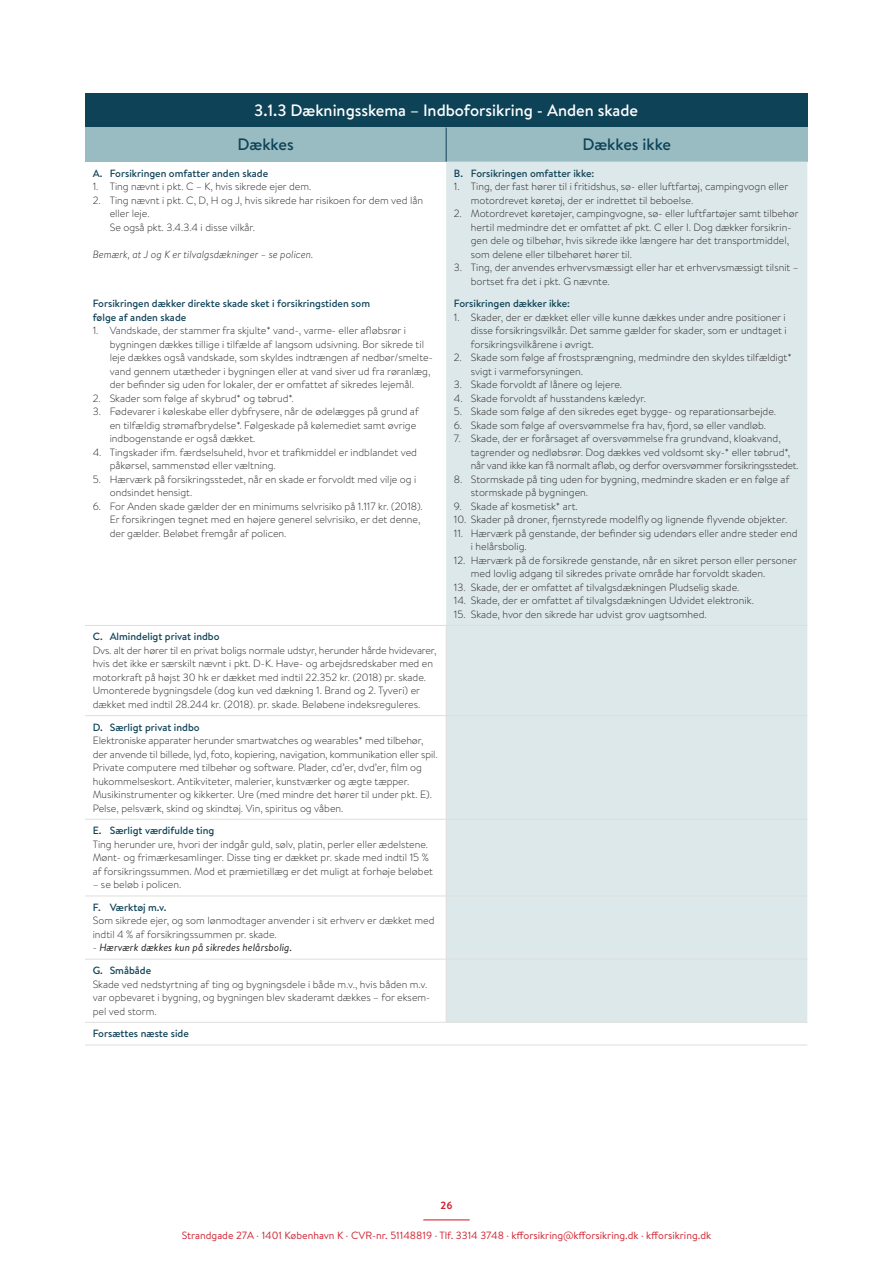
<style>
.page{position:relative;width:893px;height:1263px;background:#fff}
.page>*{position:absolute;margin:0;border:0;box-sizing:border-box;transform-origin:0 0}
.Brød_tekst_MC{font:500 16.5px "Brandon Text";color:#fff}
.Brød_tekst_MC-2{font:500 16.5px "Brandon Text";color:#0e4257}
.Skema_brød{font:300 10.5px/13.5px "Brandon Text";color:#231f20}
.Skema_brød-2{font:500 10.5px/13.5px "Brandon Text";color:#0e4257}
.t1{font:10.5px "Brandon Text";color:#d1222f}
.Skema_brød-3{font:italic 300 10.5px "Brandon Text";color:#231f20}
.Skema_brød-4{font:italic 10.5px "Brandon Text";color:#231f20}
.t2{font:700 10.5px "Brandon Text";color:#d1222f}
.s1{font-weight:300;font-style:normal}
</style>
<div class="page">
<hr style="left:423px;top:1219px;width:47px;height:1px;background:#d1222f">
<div style="left:85px;top:94px;width:722px;height:34px;background:#0e4257"></div>
<div style="left:85px;top:128px;width:361px;height:34px;background:#99bcc2"></div>
<div style="left:446px;top:128px;width:361px;height:34px;background:#99bcc2"></div>
<div style="left:446px;top:162px;width:361px;height:860px;background:#dde8ea"></div>
<hr style="left:85px;top:625px;width:361px;height:1px;background:#dedfd9">
<hr style="left:446px;top:128px;width:1px;height:34px;background:#0e4257">
<hr style="left:446px;top:626px;width:1px;height:89px;background:#dedfd9">
<hr style="left:85px;top:715px;width:361px;height:1px;background:#dedfd9">
<hr style="left:446px;top:715px;width:361px;height:1px;background:#dedfd9">
<hr style="left:446px;top:716px;width:1px;height:103px;background:#dedfd9">
<hr style="left:85px;top:819px;width:361px;height:1px;background:#dedfd9">
<hr style="left:446px;top:819px;width:361px;height:1px;background:#dedfd9">
<hr style="left:446px;top:819px;width:1px;height:77px;background:#dedfd9">
<hr style="left:85px;top:896px;width:361px;height:1px;background:#dedfd9">
<hr style="left:446px;top:896px;width:361px;height:1px;background:#dedfd9">
<hr style="left:446px;top:896px;width:1px;height:63px;background:#dedfd9">
<hr style="left:85px;top:959px;width:361px;height:1px;background:#dedfd9">
<hr style="left:446px;top:959px;width:361px;height:1px;background:#dedfd9">
<hr style="left:446px;top:959px;width:1px;height:63px;background:#dedfd9">
<hr style="left:85px;top:1022px;width:361px;height:1px;background:#dedfd9">
<hr style="left:446px;top:1022px;width:361px;height:1px;background:#dedfd9">
<hr style="left:85px;top:1045px;width:361px;height:1px;background:#dedfd9">
<hr style="left:446px;top:1045px;width:361px;height:1px;background:#dedfd9">
<hr style="left:446px;top:625px;width:361px;height:1px;background:#dedfd9">
<p class="Brød_tekst_MC" style="left:254px;top:99px;width:385px">3.1.3 Dækningsskema – Indboforsikring - Anden skade</p>
<p class="Brød_tekst_MC-2" style="left:238px;top:133px;width:58px">Dækkes</p>
<p class="Brød_tekst_MC-2" style="left:582px;top:133px;width:90px">Dækkes ikke</p>
<p class="Skema_brød-2" style="left:93px;top:166px;width:177px">A. Forsikringen omfatter anden skade</p>
<p class="Skema_brød" style="left:93px;top:179px;width:220px">1. Ting nævnt i pkt. C – K, hvis sikrede ejer dem.</p>
<p class="Skema_brød" style="left:110px;top:193px;width:315px;text-indent:-17px">2. Ting nævnt i pkt. C, D, H og J, hvis sikrede har risikoen for dem ved lån eller leje.<br>Se også pkt. 3.4.3.4 i disse vilkår.</p>
<p class="Skema_brød-3" style="left:93px;top:247px;width:222px">Bemærk, at J og K er tilvalgsdækninger – se policen.</p>
<p class="Skema_brød-2" style="left:454px;top:166px;width:142px">B. Forsikringen omfatter ikke:</p>
<p class="Skema_brød" style="left:471px;top:179px;width:319px;text-indent:-17px">1. Ting, der fast hører til i fritidshus, sø- eller luftfartøj, campingvogn eller motordrevet køretøj, der er indrettet til beboelse.</p>
<p class="Skema_brød" style="left:471px;top:206px;width:329px;text-indent:-17px">2. Motordrevet køretøjer, campingvogne, sø- eller luftfartøjer samt tilbehør hertil medmindre det er omfattet af pkt. C eller I. Dog dækker forsikrin&shy;gen dele og tilbehør, hvis sikrede ikke længere har det transportmiddel, som delene eller tilbehøret hører til.</p>
<p class="Skema_brød" style="left:471px;top:260px;width:329px;text-indent:-17px">3. Ting, der anvendes erhvervsmæssigt eller har et erhvervsmæssigt tilsnit – bortset fra det i pkt. G nævnte.</p>
<p class="Skema_brød-2" style="left:93px;top:297px;width:279px">Forsikringen dækker direkte skade sket i forsikringstiden som følge af anden skade</p>
<p class="Skema_brød" style="left:110px;top:323px;width:325px;text-indent:-17px">1. Vandskade, der stammer fra skjulte* vand-, varme- eller afløbsrør i bygningen dækkes tillige i tilfælde af langsom udsivning. Bor sikrede til leje dækkes også vandskade, som skyldes indtrængen af nedbør/smelte&shy;vand gennem utætheder i bygningen eller at vand siver ud fra røranlæg, der befinder sig uden for lokaler, der er omfattet af sikredes lejemål.</p>
<p class="Skema_brød" style="left:93px;top:391px;width:203px">2. Skader som følge af skybrud* og tøbrud*.</p>
<p class="Skema_brød" style="left:110px;top:404px;width:311px;text-indent:-17px">3. Fødevarer i køleskabe eller dybfrysere, når de ødelægges på grund af en tilfældig strømafbrydelse*. Følgeskade på kølemediet samt øvrige indbogenstande er også dækket.</p>
<p class="Skema_brød" style="left:110px;top:445px;width:309px;text-indent:-17px">4. Tingskader ifm. færdselsuheld, hvor et trafikmiddel er indblandet ved påkørsel, sammenstød eller væltning.</p>
<p class="Skema_brød" style="left:110px;top:472px;width:308px;text-indent:-17px">5. Hærværk på forsikringsstedet, når en skade er forvoldt med vilje og i ondsindet hensigt.</p>
<p class="Skema_brød" style="left:110px;top:499px;width:315px;text-indent:-17px">6. For Anden skade gælder der en minimums selvrisiko på 1.117 kr. (2018).<br>Er forsikringen tegnet med en højere generel selvrisiko, er det denne, der gælder. Beløbet fremgår af policen.</p>
<p class="Skema_brød-2" style="left:93px;top:630px;width:128px">C. Almindeligt privat indbo</p>
<p class="Skema_brød" style="left:93px;top:643px;width:345px">Dvs. alt der hører til en privat boligs normale udstyr, herunder hårde hvidevarer, hvis det ikke er særskilt nævnt i pkt. D-K. Have- og arbejdsredskaber med en motorkraft på højst 30 hk er dækket med indtil 22.352 kr. (2018) pr. skade.</p>
<p class="Skema_brød" style="left:93px;top:684px;width:329px">Umonterede bygningsdele (dog kun ved dækning 1. Brand og 2. Tyveri) er dækket med indtil 28.244 kr. (2018). pr. skade. Beløbene indeksreguleres.</p>
<p class="Skema_brød-2" style="left:93px;top:720px;width:108px">D. Særligt privat indbo</p>
<p class="Skema_brød" style="left:93px;top:733px;width:347px">Elektroniske apparater herunder smartwatches og wearables* med tilbehør, der anvende til billede, lyd, foto, kopiering, navigation, kommunikation eller spil.</p>
<p class="Skema_brød" style="left:93px;top:760px;width:331px">Private computere med tilbehør og software. Plader, cd’er, dvd’er, film og</p>
<p class="Skema_brød" style="left:93px;top:774px;width:318px">hukommelseskort. Antikviteter, malerier, kunstværker og ægte tæpper.</p>
<p class="Skema_brød" style="left:93px;top:787px;width:341px">Musikinstrumenter og kikkerter. Ure (med mindre det hører til under pkt. E).</p>
<p class="Skema_brød" style="left:93px;top:801px;width:252px">Pelse, pelsværk, skind og skindtøj. Vin, spiritus og våben.</p>
<p class="Skema_brød-2" style="left:93px;top:824px;width:123px">E. Særligt værdifulde ting</p>
<p class="Skema_brød" style="left:93px;top:837px;width:342px">Ting herunder ure, hvori der indgår guld, sølv, platin, perler eller ædelstene.<br>Mønt- og frimærkesamlinger. Disse ting er dækket pr. skade med indtil 15 % af forsikringssummen. Mod et præmietillæg er det muligt at forhøje beløbet</p>
<p class="Skema_brød" style="left:93px;top:877px;width:90px">– se beløb i policen.</p>
<p class="Skema_brød-2" style="left:93px;top:900px;width:75px">F. Værktøj m.v.</p>
<p class="Skema_brød" style="left:93px;top:914px;width:343px">Som sikrede ejer, og som lønmodtager anvender i sit erhverv er dækket med indtil 4 % af forsikringssummen pr. skade.</p>
<p class="Skema_brød-4" style="left:93px;top:941px;width:201px"><span class="s1">-</span> Hærværk dækkes kun på sikredes helårsbolig.</p>
<p class="Skema_brød-2" style="left:93px;top:963px;width:60px">G. Småbåde</p>
<p class="Skema_brød" style="left:93px;top:977px;width:339px">Skade ved nedstyrtning af ting og bygningsdele i både m.v., hvis båden m.v. var opbevaret i bygning, og bygningen blev skaderamt dækkes – for eksem&shy;pel ved storm.</p>
<p class="Skema_brød-2" style="left:93px;top:1027px;width:98px">Forsættes næste side</p>
<p class="Skema_brød-2" style="left:454px;top:297px;width:118px">Forsikringen dækker ikke:</p>
<p class="Skema_brød" style="left:471px;top:310px;width:317px;text-align:justify;text-indent:-17px">1. Skader, der er dækket eller ville kunne dækkes under andre positioner i disse forsikringsvilkår. Det samme gælder for skader, som er undtaget i forsikringsvilkårene i øvrigt.</p>
<p class="Skema_brød" style="left:471px;top:350px;width:322px;text-indent:-17px">2. Skade som følge af frostsprængning, medmindre den skyldes tilfældigt* svigt i varmeforsyningen.</p>
<p class="Skema_brød" style="left:454px;top:377px;width:170px">3. Skade forvoldt af lånere og lejere.</p>
<p class="Skema_brød" style="left:454px;top:391px;width:194px">4. Skade forvoldt af husstandens kæledyr.</p>
<p class="Skema_brød" style="left:454px;top:404px;width:324px">5. Skade som følge af den sikredes eget bygge- og reparationsarbejde.</p>
<p class="Skema_brød" style="left:454px;top:418px;width:314px">6. Skade som følge af oversvømmelse fra hav, fjord, sø eller vandløb.</p>
<p class="Skema_brød" style="left:471px;top:431px;width:329px;text-indent:-17px">7. Skade, der er forårsaget af oversvømmelse fra grundvand, kloakvand, tagrender og nedløbsrør. Dog dækkes ved voldsomt sky-* eller tøbrud*, når vand ikke kan få normalt afløb, og derfor oversvømmer forsikringsstedet.</p>
<p class="Skema_brød" style="left:471px;top:472px;width:320px;text-indent:-17px">8. Stormskade på ting uden for bygning, medmindre skaden er en følge af stormskade på bygningen.</p>
<p class="Skema_brød" style="left:454px;top:499px;width:125px">9. Skade af kosmetisk* art.</p>
<p class="Skema_brød" style="left:454px;top:512px;width:335px">10. Skader på droner, fjernstyrede modelfly og lignende flyvende objekter.</p>
<p class="Skema_brød" style="left:471px;top:526px;width:328px;text-indent:-17px">11. Hærværk på genstande, der befinder sig udendørs eller andre steder end i helårsbolig.</p>
<p class="Skema_brød" style="left:471px;top:553px;width:328px;text-indent:-17px">12. Hærværk på de forsikrede genstande, når en sikret person eller personer med lovlig adgang til sikredes private område har forvoldt skaden.</p>
<p class="Skema_brød" style="left:454px;top:580px;width:287px">13. Skade, der er omfattet af tilvalgsdækningen Pludselig skade.</p>
<p class="Skema_brød" style="left:454px;top:593px;width:302px">14. Skade, der er omfattet af tilvalgsdækningen Udvidet elektronik.</p>
<p class="Skema_brød" style="left:454px;top:607px;width:254px">15. Skade, hvor den sikrede har udvist grov uagtsomhed.</p>
<p class="t2" style="left:441px;top:1198px;width:13px">26</p>
<p class="t1" style="left:182px;top:1228px;width:531px">Strandgade 27A · 1401 København K · CVR-nr. 51148819 · Tlf. 3314 3748 · kfforsikring@kfforsikring.dk · kfforsikring.dk</p>
</div>
